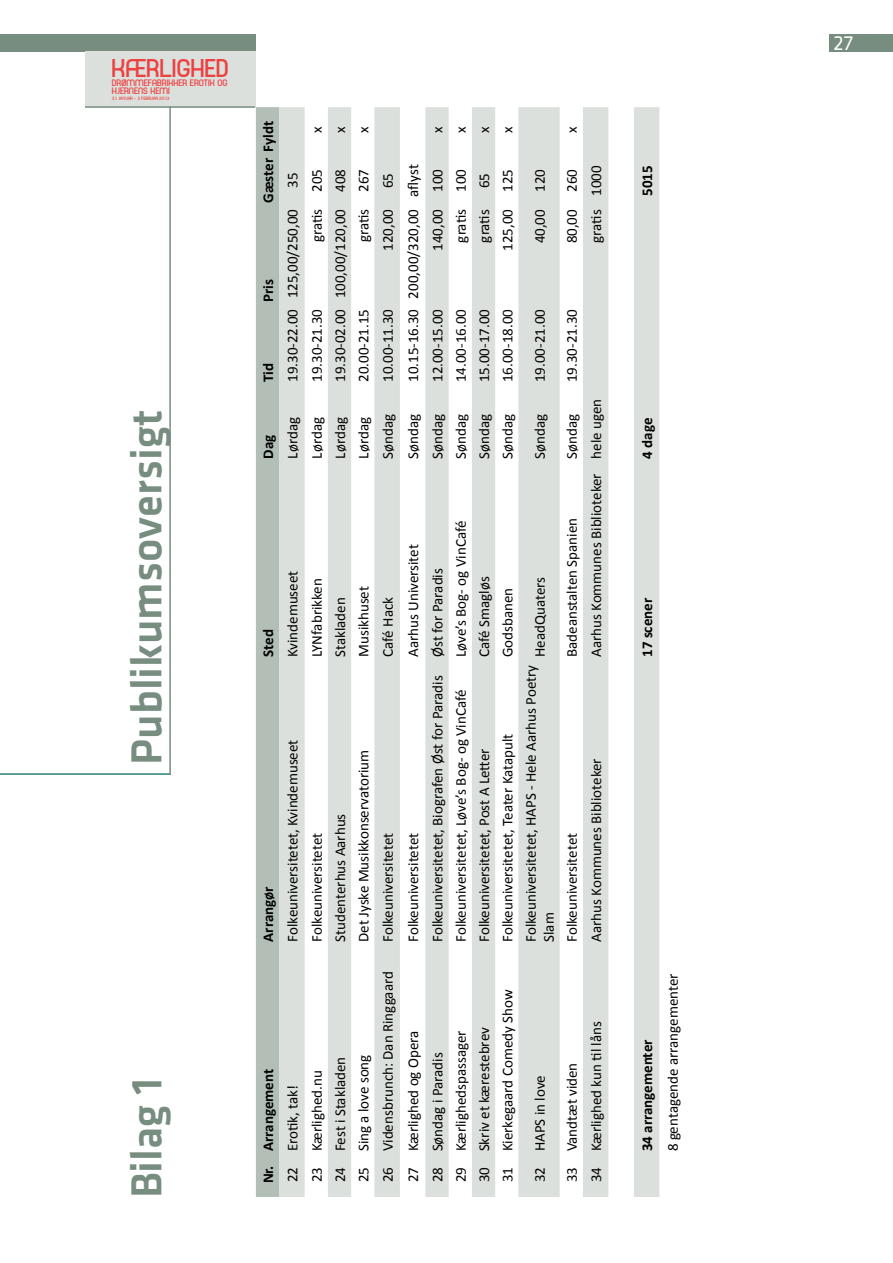
<style>
.page{position:relative;width:893px;height:1263px;background:#fff}
.page>*{position:absolute;margin:0;border:0;box-sizing:border-box;transform-origin:0 0}
.t1{font:500 45px "Klavika";color:#778d7f}
.t2{font:24.45px "Planet Estyle";color:#ef4040}
.t3{font:21px "Klavika";color:#fff}
.t4{font:15px/18px "Calibri";color:#000}
.t5{font:700 15px "Calibri";color:#000}
.t6{font:8.85px/8.4px "Planet Estyle";color:#ef4040}
.t7{font:4.5px "Planet Estyle";color:#ef4040}
</style>
<div class="page">
<div style="left:0;top:34px;width:255px;height:17px;background:#778d7f"></div>
<div style="left:85px;top:51px;width:170px;height:55px;background:#dbe0dc"></div>
<hr style="left:0;top:773px;width:171px;height:2px;background:#298182">
<hr style="left:169px;top:106px;width:2px;height:669px;background:#778d7f">
<div style="left:829px;top:34px;width:64px;height:17px;background:#778d7f"></div>
<hr style="left:85px;top:106px;width:170px;height:2px;background:#778d7f">
<div style="left:256px;top:107px;width:23px;height:1090px;background:#b2beb6"></div>
<svg style="left:279px;top:107px;width:380px;height:1090px;fill:#dbe0dc"></svg>
<h2 class="t2" style="left:113px;top:52px;width:118px">KÆRLIGHED</h2>
<p class="t6" style="left:112px;top:79px;width:117px">DRØMMEFABRIKKER EROTIK OG<br>HJERNENS KEMI</p>
<p class="t7" style="left:112px;top:96px;width:59px">31 JANUAR - 3 FEBRUAR 2013</p>
<h1 class="t1" style="left:116px;top:765px;width:356px;rotate:-90deg">Publikumsoversigt</h1>
<h1 class="t1" style="left:116px;top:1198px;width:122px;rotate:-90deg">Bilag 1</h1>
<p class="t5" style="left:259px;top:203px;width:84px;rotate:-90deg">Gæster Fyldt</p>
<p class="t5" style="left:259px;top:302px;width:24px;rotate:-90deg">Pris</p>
<p class="t5" style="left:259px;top:382px;width:21px;rotate:-90deg">Tid</p>
<p class="t4" style="left:284px;top:188px;width:17px;rotate:-90deg">35</p>
<p class="t4" style="left:284px;top:382px;width:174px;rotate:-90deg">19.30-22.00 125,00/250,00</p>
<p class="t4" style="left:308px;top:133px;width:8px;rotate:-90deg">x</p>
<p class="t4" style="left:331px;top:133px;width:8px;rotate:-90deg">x</p>
<p class="t4" style="left:354px;top:133px;width:8px;rotate:-90deg">x</p>
<p class="t4" style="left:308px;top:242px;width:75px;rotate:-90deg">gratis 205</p>
<p class="t4" style="left:308px;top:382px;width:74px;rotate:-90deg">19.30-21.30</p>
<p class="t4" style="left:331px;top:382px;width:214px;rotate:-90deg">19.30-02.00 100,00/120,00 408</p>
<p class="t4" style="left:354px;top:242px;width:75px;rotate:-90deg">gratis 267</p>
<p class="t4" style="left:354px;top:382px;width:74px;rotate:-90deg">20.00-21.15</p>
<p class="t4" style="left:379px;top:188px;width:17px;rotate:-90deg">65</p>
<p class="t4" style="left:379px;top:251px;width:43px;rotate:-90deg">120,00</p>
<p class="t4" style="left:379px;top:382px;width:74px;rotate:-90deg">10.00-11.30</p>
<p class="t4" style="left:429px;top:133px;width:8px;rotate:-90deg">x</p>
<p class="t4" style="left:452px;top:133px;width:8px;rotate:-90deg">x</p>
<p class="t4" style="left:475px;top:133px;width:8px;rotate:-90deg">x</p>
<p class="t4" style="left:498px;top:133px;width:8px;rotate:-90deg">x</p>
<p class="t4" style="left:404px;top:382px;width:219px;rotate:-90deg">10.15-16.30 200,00/320,00 aflyst</p>
<p class="t4" style="left:429px;top:251px;width:83px;rotate:-90deg">140,00 100</p>
<p class="t4" style="left:452px;top:242px;width:75px;rotate:-90deg">gratis 100</p>
<p class="t4" style="left:475px;top:188px;width:17px;rotate:-90deg">65</p>
<p class="t4" style="left:475px;top:243px;width:35px;rotate:-90deg">gratis</p>
<p class="t4" style="left:498px;top:251px;width:83px;rotate:-90deg">125,00 125</p>
<p class="t4" style="left:429px;top:382px;width:74px;rotate:-90deg">12.00-15.00</p>
<p class="t4" style="left:452px;top:382px;width:74px;rotate:-90deg">14.00-16.00</p>
<p class="t4" style="left:475px;top:382px;width:74px;rotate:-90deg">15.00-17.00</p>
<p class="t4" style="left:498px;top:382px;width:74px;rotate:-90deg">16.00-18.00</p>
<p class="t5" style="left:259px;top:458px;width:25px;rotate:-90deg">Dag</p>
<p class="t4" style="left:284px;top:458px;width:43px;rotate:-90deg">Lørdag</p>
<p class="t4" style="left:308px;top:458px;width:43px;rotate:-90deg">Lørdag</p>
<p class="t4" style="left:331px;top:459px;width:43px;rotate:-90deg">Lørdag</p>
<p class="t4" style="left:354px;top:459px;width:43px;rotate:-90deg">Lørdag</p>
<p class="t4" style="left:379px;top:459px;width:46px;rotate:-90deg">Søndag</p>
<p class="t4" style="left:404px;top:459px;width:46px;rotate:-90deg">Søndag</p>
<p class="t4" style="left:429px;top:459px;width:46px;rotate:-90deg">Søndag</p>
<p class="t4" style="left:452px;top:459px;width:46px;rotate:-90deg">Søndag</p>
<p class="t4" style="left:475px;top:459px;width:46px;rotate:-90deg">Søndag</p>
<p class="t4" style="left:498px;top:459px;width:46px;rotate:-90deg">Søndag</p>
<p class="t4" style="left:531px;top:243px;width:76px;rotate:-90deg">40,00 120</p>
<p class="t4" style="left:531px;top:382px;width:74px;rotate:-90deg">19.00-21.00</p>
<p class="t4" style="left:531px;top:459px;width:46px;rotate:-90deg">Søndag</p>
<p class="t5" style="left:259px;top:657px;width:29px;rotate:-90deg">Sted</p>
<p class="t4" style="left:284px;top:657px;width:88px;rotate:-90deg">Kvindemuseet</p>
<p class="t4" style="left:308px;top:657px;width:80px;rotate:-90deg">LYNfabrikken</p>
<p class="t4" style="left:331px;top:657px;width:61px;rotate:-90deg">Stakladen</p>
<p class="t5" style="left:259px;top:942px;width:57px;rotate:-90deg">Arrangør</p>
<p class="t4" style="left:284px;top:942px;width:204px;rotate:-90deg">Folkeuniversitetet, Kvindemuseet</p>
<p class="t4" style="left:308px;top:942px;width:110px;rotate:-90deg">Folkeuniversitetet</p>
<p class="t4" style="left:331px;top:942px;width:130px;rotate:-90deg">Studenterhus Aarhus</p>
<p class="t5" style="left:259px;top:1183px;width:116px;rotate:-90deg">Nr. Arrangement</p>
<p class="t4" style="left:284px;top:1182px;width:99px;rotate:-90deg">22 Erotik, tak!</p>
<p class="t4" style="left:308px;top:1182px;width:113px;rotate:-90deg">23 Kærlighed.nu</p>
<p class="t4" style="left:331px;top:1182px;width:127px;rotate:-90deg">24 Fest i Stakladen</p>
<p class="t4" style="left:354px;top:657px;width:72px;rotate:-90deg">Musikhuset</p>
<p class="t4" style="left:379px;top:657px;width:61px;rotate:-90deg">Café Hack</p>
<p class="t4" style="left:354px;top:942px;width:194px;rotate:-90deg">Det Jyske Musikkonservatorium</p>
<p class="t4" style="left:379px;top:942px;width:110px;rotate:-90deg">Folkeuniversitetet</p>
<p class="t4" style="left:354px;top:1182px;width:129px;rotate:-90deg">25 Sing a love song</p>
<p class="t4" style="left:379px;top:1182px;width:212px;rotate:-90deg">26 Vidensbrunch: Dan Ringgaard</p>
<p class="t4" style="left:404px;top:657px;width:114px;rotate:-90deg">Aarhus Universitet</p>
<p class="t4" style="left:404px;top:942px;width:110px;rotate:-90deg">Folkeuniversitetet</p>
<p class="t4" style="left:429px;top:942px;width:375px;rotate:-90deg">Folkeuniversitetet, Biografen Øst for Paradis Øst for Paradis</p>
<p class="t4" style="left:452px;top:657px;width:138px;rotate:-90deg">Løve’s Bog- og VinCafé</p>
<p class="t4" style="left:452px;top:942px;width:254px;rotate:-90deg">Folkeuniversitetet, Løve’s Bog- og VinCafé</p>
<p class="t4" style="left:475px;top:657px;width:82px;rotate:-90deg">Café Smagløs</p>
<p class="t4" style="left:475px;top:942px;width:195px;rotate:-90deg">Folkeuniversitetet, Post A Letter</p>
<p class="t4" style="left:498px;top:657px;width:71px;rotate:-90deg">Godsbanen</p>
<p class="t4" style="left:498px;top:942px;width:210px;rotate:-90deg">Folkeuniversitetet, Teater Katapult</p>
<p class="t4" style="left:531px;top:657px;width:82px;rotate:-90deg">HeadQuaters</p>
<p class="t4" style="left:522px;top:942px;width:279px;rotate:-90deg">Folkeuniversitetet, HAPS - Hele Aarhus Poetry<br>Slam</p>
<p class="t4" style="left:404px;top:1182px;width:153px;rotate:-90deg">27 Kærlighed og Opera</p>
<p class="t4" style="left:429px;top:1182px;width:131px;rotate:-90deg">28 Søndag i Paradis</p>
<p class="t4" style="left:452px;top:1182px;width:153px;rotate:-90deg">29 Kærlighedspassager</p>
<p class="t4" style="left:475px;top:1182px;width:156px;rotate:-90deg">30 Skriv et kærestebrev</p>
<p class="t4" style="left:498px;top:1182px;width:194px;rotate:-90deg">31 Kierkegaard Comedy Show</p>
<p class="t4" style="left:531px;top:1182px;width:108px;rotate:-90deg">32 HAPS in love</p>
<p class="t4" style="left:563px;top:133px;width:8px;rotate:-90deg">x</p>
<p class="t4" style="left:563px;top:243px;width:76px;rotate:-90deg">80,00 260</p>
<p class="t4" style="left:587px;top:243px;width:79px;rotate:-90deg">gratis 1000</p>
<p class="t4" style="left:563px;top:382px;width:74px;rotate:-90deg">19.30-21.30</p>
<p class="t4" style="left:563px;top:459px;width:46px;rotate:-90deg">Søndag</p>
<p class="t4" style="left:563px;top:657px;width:141px;rotate:-90deg">Badeanstalten Spanien</p>
<p class="t4" style="left:587px;top:657px;width:260px;rotate:-90deg">Aarhus Kommunes Biblioteker hele ugen</p>
<p class="t4" style="left:563px;top:942px;width:110px;rotate:-90deg">Folkeuniversitetet</p>
<p class="t4" style="left:587px;top:942px;width:185px;rotate:-90deg">Aarhus Kommunes Biblioteker</p>
<p class="t4" style="left:563px;top:1182px;width:121px;rotate:-90deg">33 Vandtæt viden</p>
<p class="t4" style="left:587px;top:1182px;width:163px;rotate:-90deg">34 Kærlighed kun til låns</p>
<p class="t5" style="left:638px;top:196px;width:32px;rotate:-90deg">5015</p>
<p class="t5" style="left:638px;top:459px;width:42px;rotate:-90deg">4 dage</p>
<p class="t5" style="left:638px;top:657px;width:61px;rotate:-90deg">17 scener</p>
<p class="t5" style="left:638px;top:1151px;width:113px;rotate:-90deg">34 arrangementer</p>
<p class="t4" style="left:664px;top:1151px;width:179px;rotate:-90deg">8 gentagende arrangementer</p>
<h3 class="t3" style="left:833px;top:29px;width:21px">27</h3>
</div>
